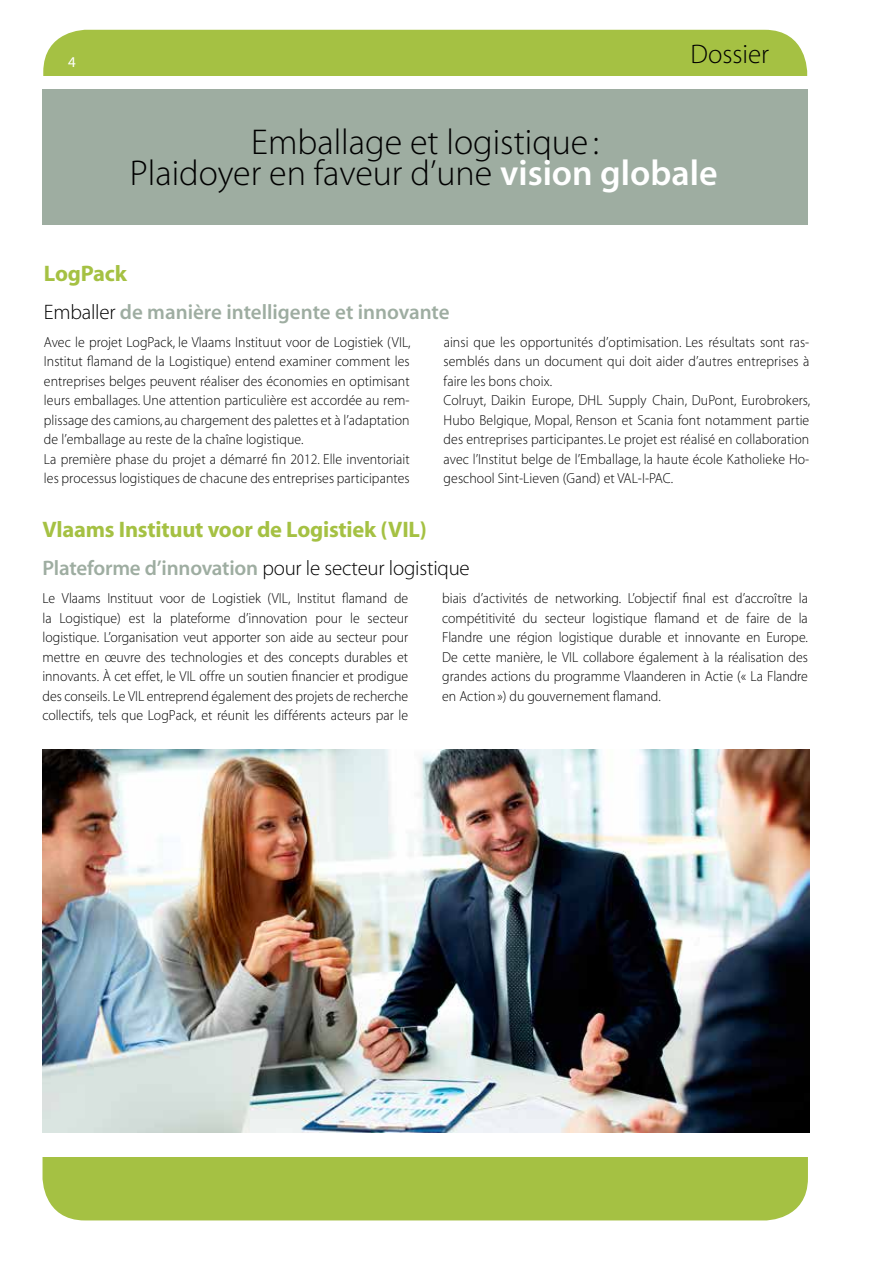
<style>
.page{position:relative;width:893px;height:1263px;background:#fff}
.page>*{position:absolute;margin:0;border:0;box-sizing:border-box;transform-origin:0 0}
.t1{font:300 36px/30.8px "Myriad LS";color:#000;text-align:center}
.t2{font:300 27px "Myriad LS";color:#000}
.t3{font:700 22.5px "Myriad LS";letter-spacing:-.01em;color:#a5c143}
.t4{font:300 21px "Myriad LS";letter-spacing:-.01em;color:#000}
.t5{font:500 21px "Myriad LS";color:#9eada1}
.t6{font:15px "Myriad LS";color:#fff}
.t7{font:300 14.55px/19.5px "Myriad LS";letter-spacing:.005em;color:#000;text-align:justify;scale:.95 1}
.s1{font-weight:500;color:#fff}
.s2{font-weight:300;color:#000}
.s3{font-weight:500;color:#9eada1}
</style>
<div class="page">
<div style="left:43px;top:94px;width:765px;height:1126px;background:#a5c143;border-radius:43px"></div>
<div style="left:43px;top:30px;width:764px;height:126px;background:#a5c143;border-radius:43px"></div>
<div style="left:43px;top:86px;width:765px;height:160px;background:#9eada1"></div>
<div style="left:0;top:77px;width:893px;height:12px;background:#fff"></div>
<div style="left:0;top:225px;width:850px;height:932px;background:#fff"></div>
<img style="left:43px;top:749px;width:766px;height:383px">
<p class="t6" style="left:68px;top:54px;width:9px">4</p>
<h2 class="t2" style="left:690px;top:41px;width:80px">Dossier</h2>
<h1 class="t1" style="left:130px;top:128px;width:589px">Emballage et logistique :<br>Plaidoyer en faveur d’une <span class="s1">vision globale</span></h1>
<h3 class="t3" style="left:44px;top:261px;width:84px">LogPack</h3>
<h3 class="t5" style="left:44px;top:301px;width:407px"><span class="s2">Emballer</span> de manière intelligente et innovante</h3>
<p class="t7" style="left:44px;top:333px;width:388px;text-align:left">Avec le projet LogPack, le Vlaams Instituut voor de Logistiek (VIL, Institut flamand de la Logistique) entend examiner comment les entreprises belges peuvent réaliser des économies en optimisant leurs emballages. Une attention particulière est accordée au rem&shy;plissage des camions, au chargement des palettes et à l’adaptation de l’emballage au reste de la chaîne logistique.<br>La première phase du projet a démarré fin 2012. Elle inventoriait les processus logistiques de chacune des entreprises participantes</p>
<p class="t7" style="left:444px;top:333px;width:387px;text-align:left">ainsi que les opportunités d’optimisation. Les résultats sont ras&shy;semblés dans un document qui doit aider d’autres entreprises à faire les bons choix.<br>Colruyt, Daikin Europe, DHL Supply Chain, DuPont, Eurobrokers, Hubo Belgique, Mopal, Renson et Scania font notamment partie des entreprises participantes. Le projet est réalisé en collaboration avec l’Institut belge de l’Emballage, la haute école Katholieke Ho&shy;geschool Sint-Lieven (Gand) et VAL-I-PAC.</p>
<h3 class="t3" style="left:43px;top:518px;width:386px">Vlaams Instituut voor de Logistiek (VIL)</h3>
<h3 class="t4" style="left:43px;top:558px;width:429px"><span class="s3">Plateforme d’innovation</span> pour le secteur logistique</h3>
<p class="t7" style="left:43px;top:589px;width:386px">Le Vlaams Instituut voor de Logistiek (VIL, Institut flamand de la Logistique) est la plateforme d’innovation pour le secteur logistique. L’organisation veut apporter son aide au secteur pour mettre en œuvre des technologies et des concepts durables et innovants. À cet effet, le VIL offre un soutien financier et prodigue des conseils. Le VIL entreprend également des projets de recherche collectifs, tels que LogPack, et réunit les différents acteurs par le</p>
<p class="t7" style="left:442px;top:589px;width:386px">biais d’activités de networking. L’objectif final est d’accroître la compétitivité du secteur logistique flamand et de faire de la Flandre une région logistique durable et innovante en Europe.<br>De cette manière, le VIL collabore également à la réalisation des grandes actions du programme Vlaanderen in Actie (« La Flandre en Action») du gouvernement flamand.</p>
</div>
